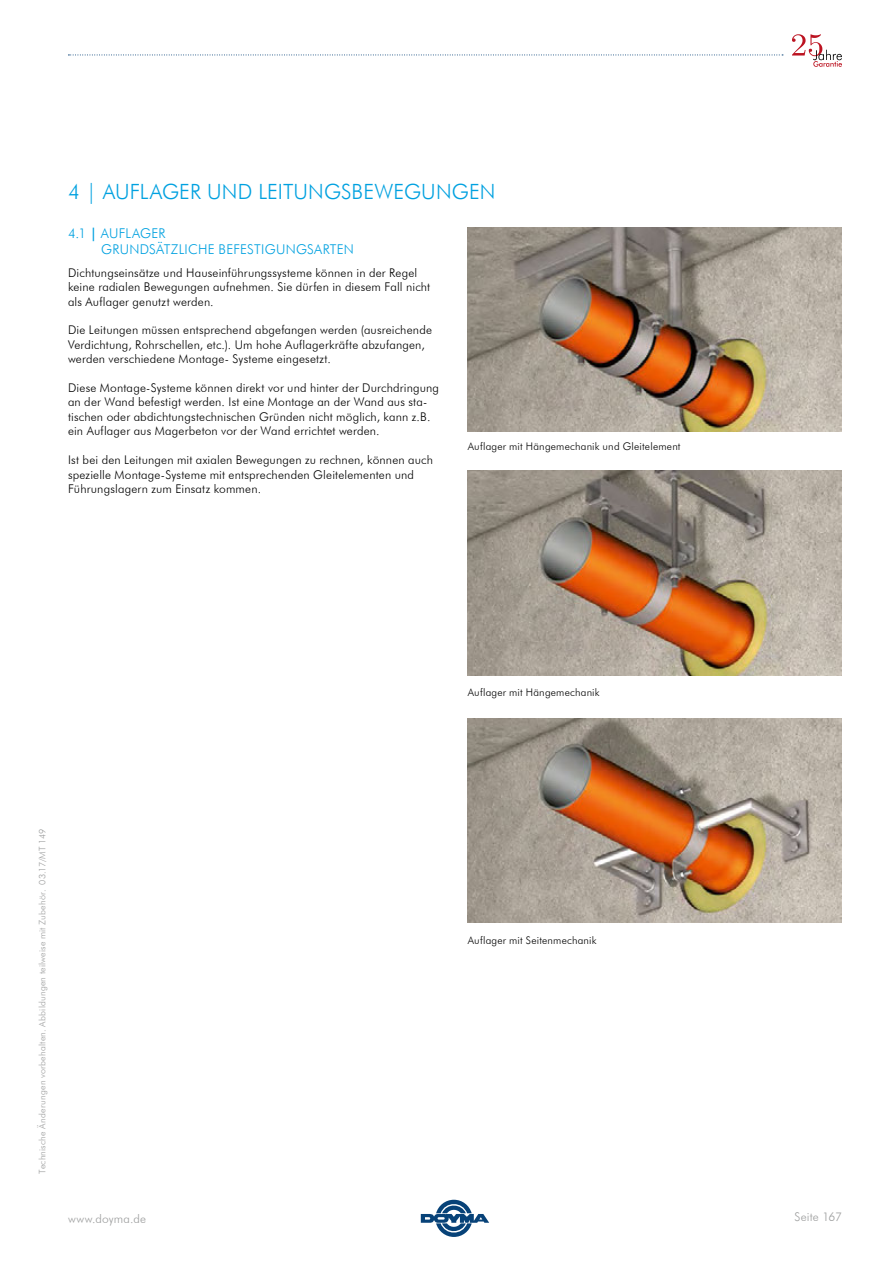
<style>
.page{position:relative;width:893px;height:1263px;background:#fff}
.page>*{position:absolute;margin:0;border:0;box-sizing:border-box;transform-origin:0 0}
.t1{font:300 21px "Futura BT";letter-spacing:.005em;color:#00a1e0}
.t2{font:300 13.5px/16.2px "Futura BT";letter-spacing:.02em;color:#00a1e0}
.t3{font:300 12px/14.4px "Futura BT";letter-spacing:.015em;color:#000}
.t4{font:300 12px "Futura BT";letter-spacing:.015em;color:#9d9e9e}
.t5{font:300 10.5px "Futura BT";letter-spacing:.02em;color:#000}
.t6{font:300 9px "Futura BT";letter-spacing:.025em;color:#9d9e9e}
.s1{font-weight:500}
</style>
<div class="page">
<svg style="left:421px;top:1200px;width:68px;height:37px"></svg>
<svg style="left:68px;top:55px;width:715px;height:1px"></svg>
<svg style="left:792px;top:34px;width:50px;height:33px"></svg>
<img style="left:468px;top:227px;width:374px;height:205px">
<img style="left:468px;top:471px;width:374px;height:204px">
<img style="left:468px;top:719px;width:374px;height:204px">
<h1 class="t1" style="left:68px;top:179px;width:429px">4 | AUFLAGER UND LEITUNGSBEWEGUNGEN</h1>
<p class="t2" style="left:101px;top:225px;width:254px;text-indent:-33px">4.1 <span class="s1">|</span> AUFLAGER<br>GRUNDSÄTZLICHE BEFESTIGUNGSARTEN</p>
<p class="t3" style="left:68px;top:265px;width:364px">Dichtungseinsätze und Hauseinführungssysteme können in der Regel keine radialen Bewegungen aufnehmen. Sie dürfen in diesem Fall nicht als Auflager genutzt werden.</p>
<p class="t3" style="left:68px;top:323px;width:365px">Die Leitungen müssen entsprechend abgefangen werden (ausreichende<br>Verdichtung, Rohrschellen, etc.). Um hohe Auflagerkräfte abzufangen, werden verschiedene Montage- Systeme eingesetzt.</p>
<p class="t3" style="left:68px;top:380px;width:372px">Diese Montage-Systeme können direkt vor und hinter der Durchdringung an der Wand befestigt werden. Ist eine Montage an der Wand aus sta&shy;tischen oder abdichtungstechnischen Gründen nicht möglich, kann z.B. ein Auflager aus Magerbeton vor der Wand errichtet werden.</p>
<p class="t3" style="left:68px;top:452px;width:366px">Ist bei den Leitungen mit axialen Bewegungen zu rechnen, können auch spezielle Montage-Systeme mit entsprechenden Gleitelementen und<br>Führungslagern zum Einsatz kommen.</p>
<p class="t5" style="left:468px;top:440px;width:214px">Auflager mit Hängemechanik und Gleitelement</p>
<p class="t6" style="left:37px;top:1174px;width:346px;rotate:-90deg">Technische Änderungen vorbehalten. Abbildungen teilweise mit Zubehör. 03.17/MT 149</p>
<p class="t4" style="left:68px;top:1211px;width:80px">www.doyma.de</p>
<p class="t5" style="left:468px;top:685px;width:133px">Auflager mit Hängemechanik</p>
<p class="t5" style="left:468px;top:933px;width:130px">Auflager mit Seitenmechanik</p>
<p class="t4" style="left:794px;top:1209px;width:49px">Seite 167</p>
</div>
